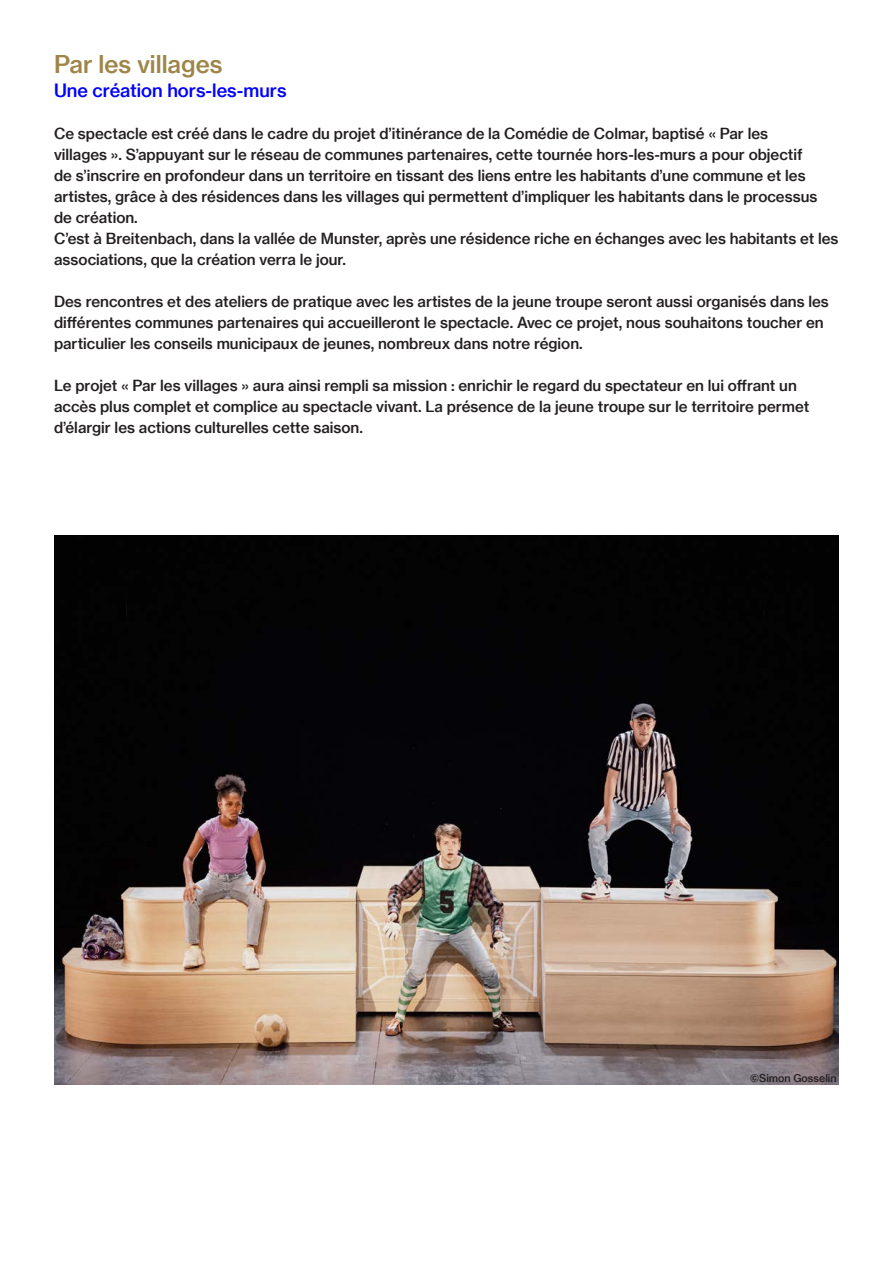
<style>
.page{position:relative;width:893px;height:1263px;background:#fff}
.page>*{position:absolute;margin:0;border:0;box-sizing:border-box;transform-origin:0 0}
.t1{font:24px "N Haas Grotesk TX Pro 65 Md";color:#9e8548}
.t2{font:18px "N Haas Grotesk TX Pro 65 Md";color:#00f}
.t3{font:15px/21px "N Haas Grotesk TX Pro 65 Md";color:#231f20}
.t4{font:10.5px "N Haas Grotesk TX Pro 65 Md";color:#231f20}
</style>
<div class="page">
<img style="left:54px;top:536px;width:785px;height:548px">
<p class="t1" style="left:54px;top:49px;width:170px">Par les villages</p>
<p class="t2" style="left:54px;top:79px;width:234px">Une création hors-les-murs</p>
<p class="t3" style="left:54px;top:123px;width:765px">Ce spectacle est créé dans le cadre du projet d’itinérance de la Comédie de Colmar, baptisé « Par les villages ». S’appuyant sur le réseau de communes partenaires, cette tournée hors-les-murs a pour objectif de s’inscrire en profondeur dans un territoire en tissant des liens entre les habitants d’une commune et les artistes, grâce à des résidences dans les villages qui permettent d’impliquer les habitants dans le processus de création.</p>
<p class="t3" style="left:54px;top:228px;width:786px">C’est à Breitenbach, dans la vallée de Munster, après une résidence riche en échanges avec les habitants et les associations, que la création verra le jour.</p>
<p class="t3" style="left:54px;top:291px;width:776px">Des rencontres et des ateliers de pratique avec les artistes de la jeune troupe seront aussi organisés dans les différentes communes partenaires qui accueilleront le spectacle. Avec ce projet, nous souhaitons toucher en particulier les conseils municipaux de jeunes, nombreux dans notre région.</p>
<p class="t3" style="left:54px;top:375px;width:757px">Le projet « Par les villages » aura ainsi rempli sa mission : enrichir le regard du spectateur en lui offrant un accès plus complet et complice au spectacle vivant. La présence de la jeune troupe sur le territoire permet d’élargir les actions culturelles cette saison.</p>
<p class="t4" style="left:750px;top:1072px;width:88px">©Simon Gosselin</p>
</div>
